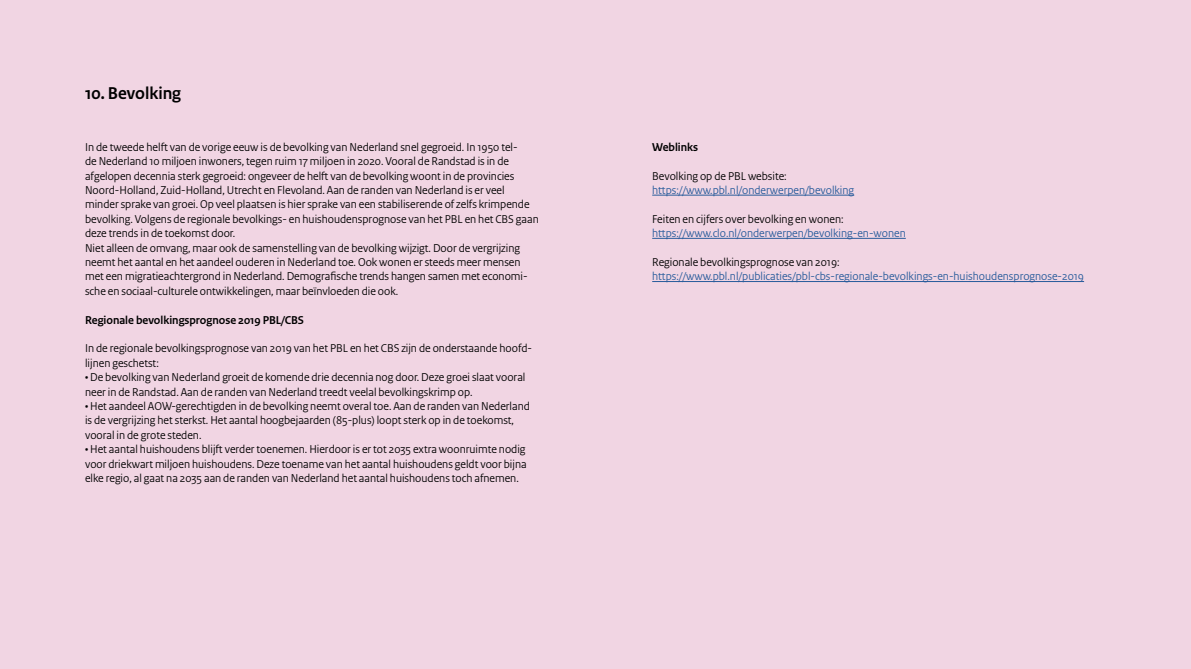
<style>
.page{position:relative;width:1191px;height:669px;background:#f1d5e3}
.page>*{position:absolute;margin:0;border:0;box-sizing:border-box;transform-origin:0 0}
.t1{font:700 18px "Rijksoverheid Sans Heading";color:#000}
.t2{font:12px/14.4px "Rijksoverheid Sans Heading";color:#000}
.t3{font:12px "Rijksoverheid Sans Heading";color:#275b9b}
.t4{font:700 12px "Rijksoverheid Sans Heading";color:#000}
</style>
<div class="page">
<hr style="left:652px;top:195px;width:202px;height:1px;background:#275b9b">
<hr style="left:652px;top:238px;width:253px;height:1px;background:#275b9b">
<hr style="left:652px;top:281px;width:432px;height:1px;background:#275b9b">
<h1 class="t1" style="left:85px;top:83px;width:98px">10. Bevolking</h1>
<p class="t2" style="left:85px;top:140px;width:455px">In de tweede helft van de vorige eeuw is de bevolking van Nederland snel gegroeid. In 1950 tel-<br>de Nederland 10 miljoen inwoners, tegen ruim 17 miljoen in 2020. Vooral de Randstad is in de afgelopen decennia sterk gegroeid: ongeveer de helft van de bevolking woont in de provincies Noord-Holland, Zuid-Holland, Utrecht en Flevoland. Aan de randen van Nederland is er veel minder sprake van groei. Op veel plaatsen is hier sprake van een stabiliserende of zelfs krimpende bevolking. Volgens de regionale bevolkings- en huishoudensprognose van het PBL en het CBS gaan deze trends in de toekomst door.<br>Niet alleen de omvang, maar ook de samenstelling van de bevolking wijzigt. Door de vergrijzing neemt het aantal en het aandeel ouderen in Nederland toe. Ook wonen er steeds meer mensen met een migratieachtergrond in Nederland. Demografische trends hangen samen met economi&shy;sche en sociaal-culturele ontwikkelingen, maar beïnvloeden die ook.</p>
<p class="t4" style="left:85px;top:313px;width:220px">Regionale bevolkingsprognose 2019 PBL/CBS</p>
<p class="t2" style="left:85px;top:341px;width:448px">In de regionale bevolkingsprognose van 2019 van het PBL en het CBS zijn de onderstaande hoofd&shy;lijnen geschetst:</p>
<p class="t2" style="left:85px;top:370px;width:442px">• De bevolking van Nederland groeit de komende drie decennia nog door. Deze groei slaat vooral neer in de Randstad. Aan de randen van Nederland treedt veelal bevolkingskrimp op.</p>
<p class="t2" style="left:85px;top:399px;width:446px">• Het aandeel AOW-gerechtigden in de bevolking neemt overal toe. Aan de randen van Nederland is de vergrijzing het sterkst. Het aantal hoogbejaarden (85-plus) loopt sterk op in de toekomst, vooral in de grote steden.</p>
<p class="t2" style="left:85px;top:442px;width:443px;text-align:justify">• Het aantal huishoudens blijft verder toenemen. Hierdoor is er tot 2035 extra woonruimte nodig voor driekwart miljoen huishoudens. Deze toename van het aantal huishoudens geldt voor bijna elke regio, al gaat na 2035 aan de randen van Nederland het aantal huishoudens toch afnemen.</p>
<p class="t4" style="left:652px;top:140px;width:47px">Weblinks</p>
<p class="t2" style="left:652px;top:169px;width:136px">Bevolking op de PBL website:</p>
<p class="t3" style="left:652px;top:183px;width:203px">https://www.pbl.nl/onderwerpen/bevolking</p>
<p class="t2" style="left:652px;top:212px;width:193px">Feiten en cijfers over bevolking en wonen:</p>
<p class="t3" style="left:652px;top:226px;width:255px">https://www.clo.nl/onderwerpen/bevolking-en-wonen</p>
<p class="t2" style="left:652px;top:255px;width:189px">Regionale bevolkingsprognose van 2019:</p>
<p class="t3" style="left:652px;top:269px;width:433px">https://www.pbl.nl/publicaties/pbl-cbs-regionale-bevolkings-en-huishoudensprognose-2019</p>
</div>
